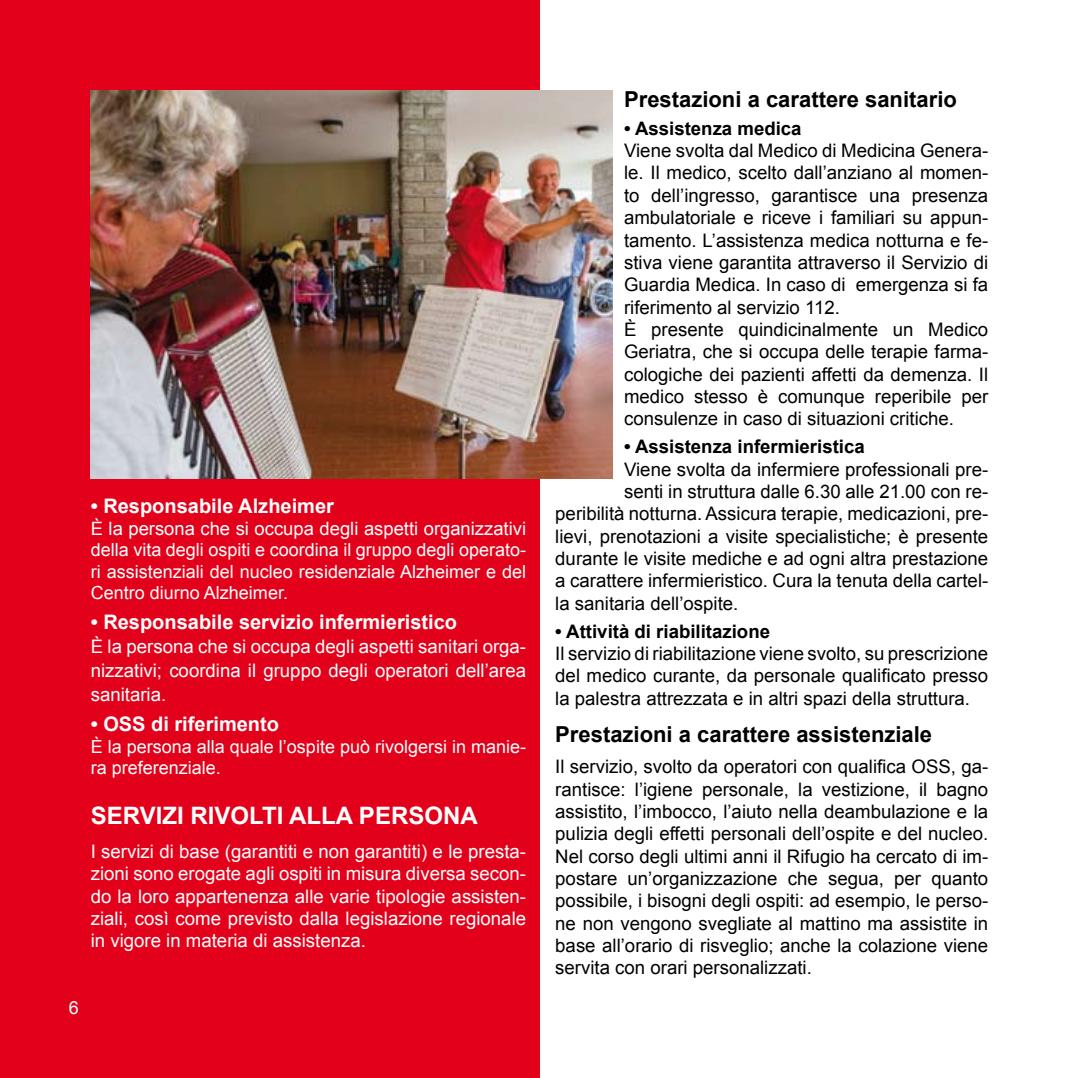
<style>
.page{position:relative;width:1078px;height:1078px;background:#fff}
.page>*{position:absolute;margin:0;border:0;box-sizing:border-box;transform-origin:0 0}
.t1{font:700 24px "Arial";color:#fff}
.t2{font:700 22px "Arial";color:#000}
.t3{font:700 20px "Arial";color:#fff}
.t4{font:18.6px/22.4px "Arial";color:#000;text-align:justify}
.t5{font:18.6px/22.4px "Arial";color:#fff;text-align:justify}
.t6{font:700 18.6px "Arial";color:#000}
.t7{font:18.4px "Arial";color:#fff}
.t8{font:18px/21.6px "Arial";color:#fff;text-align:justify}
</style>
<div class="page">
<div style="left:0;top:0;width:540px;height:1077px;background:#e2001a"></div>
<img style="left:91px;top:91px;width:521px;height:387px">
<p class="t3" style="left:91px;top:492px;width:244px">• Responsabile Alzheimer</p>
<p class="t7" style="left:91px;top:516px;width:437px">è la persona che si occupa degli aspetti organizzativi</p>
<p class="t8" style="left:91px;top:539px;width:437px">della vita degli ospiti e coordina il gruppo degli operato&shy;ri assistenziali del nucleo residenziale Alzheimer e del Centro diurno Alzheimer.</p>
<p class="t3" style="left:91px;top:609px;width:368px">• Responsabile servizio infermieristico</p>
<p class="t5" style="left:91px;top:634px;width:437px;line-height:24px">è la persona che si occupa degli aspetti sanitari orga&shy;nizzativi; coordina il gruppo degli operatori dell’area sanitaria.</p>
<p class="t3" style="left:91px;top:710px;width:190px">• OSS di riferimento</p>
<p class="t8" style="left:91px;top:735px;width:437px">è la persona alla quale l’ospite può rivolgersi in manie&shy;ra preferenziale.</p>
<p class="t1" style="left:91px;top:799px;width:388px">SERVIZI RIVOLTI ALLA PERSONA</p>
<p class="t5" style="left:91px;top:840px;width:437px">I servizi di base (garantiti e non garantiti) e le presta&shy;zioni sono erogate agli ospiti in misura diversa secon&shy;do la loro appartenenza alle varie tipologie assisten&shy;ziali, così come previsto dalla legislazione regionale in vigore in materia di assistenza.</p>
<p class="t8" style="left:69px;top:997px;width:12px">6</p>
<p class="t2" style="left:624px;top:85px;width:334px">Prestazioni a carattere sanitario</p>
<p class="t6" style="left:624px;top:116px;width:179px">• Assistenza medica</p>
<p class="t4" style="left:624px;top:140px;width:365px;text-align:left">Viene svolta dal Medico di Medicina Genera&shy;le. Il medico, scelto dall’anziano al momen&shy;to dell’ingresso, garantisce una presenza ambulatoriale e riceve i familiari su appun&shy;tamento. L’assistenza medica notturna e fe&shy;stiva viene garantita attraverso il Servizio di Guardia Medica. In caso di emergenza si fa riferimento al servizio 112.<br>È presente quindicinalmente un Medico Geriatra, che si occupa delle terapie farma&shy;cologiche dei pazienti affetti da demenza. Il medico stesso è comunque reperibile per consulenze in caso di situazioni critiche.</p>
<p class="t6" style="left:624px;top:434px;width:242px">• Assistenza infermieristica</p>
<p class="t4" style="left:624px;top:458px;width:365px">Viene svolta da infermiere professionali pre-</p>
<p class="t4" style="left:624px;top:480px;width:365px">senti in struttura dalle 6.30 alle 21.00 con re-</p>
<p class="t4" style="left:555px;top:502px;width:434px">peribilità notturna. Assicura terapie, medicazioni, pre-</p>
<p class="t4" style="left:555px;top:525px;width:434px">lievi, prenotazioni a visite specialistiche; è presente</p>
<p class="t4" style="left:555px;top:547px;width:434px">durante le visite mediche e ad ogni altra prestazione</p>
<p class="t4" style="left:555px;top:569px;width:434px">a carattere infermieristico. Cura la tenuta della cartel-</p>
<p class="t4" style="left:555px;top:592px;width:184px">la sanitaria dell’ospite.</p>
<p class="t6" style="left:555px;top:618px;width:216px">• Attività di riabilitazione</p>
<p class="t4" style="left:555px;top:642px;width:434px">Il servizio di riabilitazione viene svolto, su prescrizione del medico curante, da personale qualificato presso la palestra attrezzata e in altri spazi della struttura.</p>
<p class="t2" style="left:555px;top:720px;width:378px">Prestazioni a carattere assistenziale</p>
<p class="t4" style="left:555px;top:755px;width:434px">Il servizio, svolto da operatori con qualifica OSS, ga&shy;rantisce: l’igiene personale, la vestizione, il bagno assistito, l’imbocco, l’aiuto nella deambulazione e la pulizia degli effetti personali dell’ospite e del nucleo.<br>Nel corso degli ultimi anni il Rifugio ha cercato di im&shy;postare un’organizzazione che segua, per quanto possibile, i bisogni degli ospiti: ad esempio, le perso&shy;ne non vengono svegliate al mattino ma assistite in base all’orario di risveglio; anche la colazione viene servita con orari personalizzati.</p>
</div>
